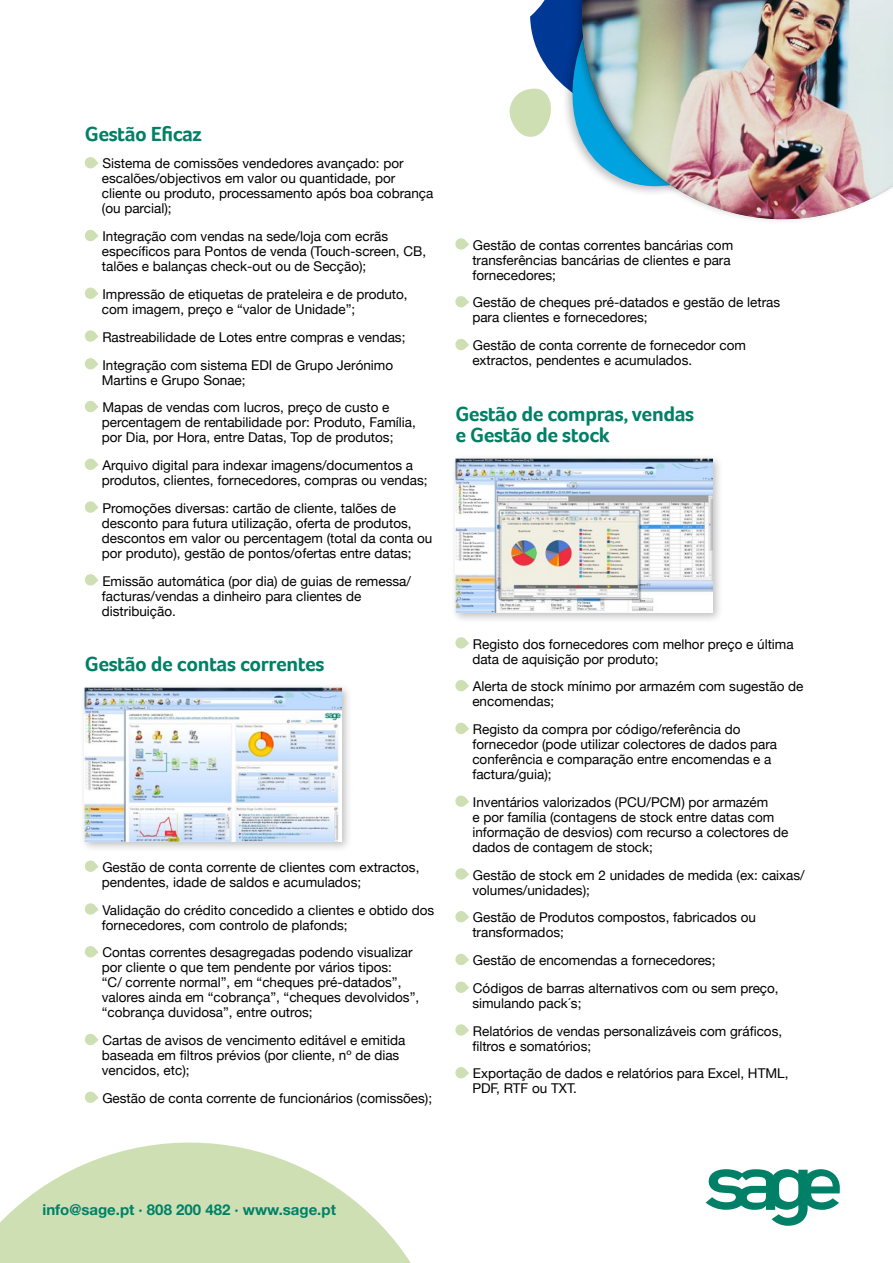
<style>
.page{position:relative;width:893px;height:1263px;background:#fff}
.page>*{position:absolute;margin:0;border:0;box-sizing:border-box;transform-origin:0 0}
.t1{font:700 21px/21px "Foco";letter-spacing:-.02em;color:#008066}
.t2{font:700 15px "Helvetica Neue";color:#008066}
.t3{font:13.5px/15px "Helvetica Neue";color:#000}
</style>
<div class="page">
<svg style="left:85px;top:157px;width:14px;height:12px"></svg>
<svg style="left:85px;top:229px;width:14px;height:13px"></svg>
<svg style="left:85px;top:287px;width:14px;height:12px"></svg>
<svg style="left:84px;top:330px;width:15px;height:12px"></svg>
<svg style="left:85px;top:358px;width:14px;height:12px"></svg>
<svg style="left:85px;top:401px;width:14px;height:12px"></svg>
<svg style="left:85px;top:458px;width:14px;height:12px"></svg>
<svg style="left:84px;top:501px;width:15px;height:12px"></svg>
<svg style="left:85px;top:574px;width:14px;height:12px"></svg>
<div style="left:80px;top:682px;width:273px;height:171px;background:#000;opacity:.25"></div>
<img style="left:85px;top:687px;width:257px;height:155px">
<svg style="left:85px;top:860px;width:14px;height:12px"></svg>
<svg style="left:84px;top:903px;width:15px;height:12px"></svg>
<svg style="left:85px;top:946px;width:14px;height:12px"></svg>
<svg style="left:85px;top:1033px;width:14px;height:13px"></svg>
<svg style="left:85px;top:1091px;width:14px;height:12px"></svg>
<svg style="left:455px;top:238px;width:14px;height:12px"></svg>
<svg style="left:455px;top:296px;width:14px;height:12px"></svg>
<svg style="left:455px;top:338px;width:14px;height:13px"></svg>
<div style="left:450px;top:453px;width:273px;height:170px;background:#000;opacity:.25"></div>
<img style="left:455px;top:458px;width:257px;height:155px">
<svg style="left:455px;top:637px;width:14px;height:12px"></svg>
<svg style="left:455px;top:680px;width:14px;height:12px"></svg>
<svg style="left:455px;top:722px;width:14px;height:12px"></svg>
<svg style="left:455px;top:795px;width:14px;height:12px"></svg>
<svg style="left:455px;top:868px;width:14px;height:12px"></svg>
<svg style="left:455px;top:911px;width:14px;height:12px"></svg>
<svg style="left:455px;top:953px;width:14px;height:13px"></svg>
<svg style="left:455px;top:981px;width:14px;height:12px"></svg>
<svg style="left:455px;top:1024px;width:14px;height:12px"></svg>
<svg style="left:455px;top:1067px;width:14px;height:12px"></svg>
<svg style="left:530px;top:0;width:31px;height:83px;fill:#003896"></svg>
<svg style="left:562px;top:0;width:8px;height:129px"></svg>
<svg style="left:509px;top:88px;width:42px;height:49px"></svg>
<svg style="left:0;top:1142px;width:411px;height:121px;fill:#cee0b3"></svg>
<div style="left:570px;top:0;width:323px;height:225px;background:#000;opacity:.25"></div>
<div style="left:580px;top:0;width:313px;height:220px;background:#000;opacity:.55"></div>
<svg style="left:706px;top:1169px;width:134px;height:57px"></svg>
<p class="t1" style="left:85px;top:123px;width:119px">Gestão Eficaz</p>
<p class="t3" style="left:102px;top:155px;width:333px">Sistema de comissões vendedores avançado: por escalões/objectivos em valor ou quantidade, por cliente ou produto, processamento após boa cobrança (ou parcial);</p>
<p class="t3" style="left:102px;top:228px;width:326px">Integração com vendas na sede/loja com ecrãs específicos para Pontos de venda (Touch-screen, CB, talões e balanças check-out ou de Secção);</p>
<p class="t3" style="left:102px;top:286px;width:307px">Impressão de etiquetas de prateleira e de produto, com imagem, preço e “valor de Unidade”;</p>
<p class="t3" style="left:102px;top:328px;width:305px">Rastreabilidade de Lotes entre compras e vendas;</p>
<p class="t3" style="left:102px;top:356px;width:293px">Integração com sistema EDI de Grupo Jerónimo<br>Martins e Grupo Sonae;</p>
<p class="t3" style="left:102px;top:399px;width:316px">Mapas de vendas com lucros, preço de custo e percentagem de rentabilidade por: Produto, Família, por Dia, por Hora, entre Datas, Top de produtos;</p>
<p class="t3" style="left:102px;top:457px;width:327px">Arquivo digital para indexar imagens/documentos a produtos, clientes, fornecedores, compras ou vendas;</p>
<p class="t3" style="left:102px;top:499px;width:332px">Promoções diversas: cartão de cliente, talões de desconto para futura utilização, oferta de produtos, descontos em valor ou percentagem (total da conta ou por produto), gestão de pontos/ofertas entre datas;</p>
<p class="t3" style="left:102px;top:572px;width:311px">Emissão automática (por dia) de guias de remessa/ facturas/vendas a dinheiro para clientes de distribuição.</p>
<p class="t1" style="left:85px;top:653px;width:241px">Gestão de contas correntes</p>
<p class="t3" style="left:102px;top:859px;width:319px">Gestão de conta corrente de clientes com extractos, pendentes, idade de saldos e acumulados;</p>
<p class="t3" style="left:102px;top:901px;width:334px">Validação do crédito concedido a clientes e obtido dos fornecedores, com controlo de plafonds;</p>
<p class="t3" style="left:102px;top:944px;width:319px">Contas correntes desagregadas podendo visualizar por cliente o que tem pendente por vários tipos:<br>“C/ corrente normal”, em “cheques pré-datados”, valores ainda em “cobrança”, “cheques devolvidos”, “cobrança duvidosa”, entre outros;</p>
<p class="t3" style="left:102px;top:1032px;width:305px">Cartas de avisos de vencimento editável e emitida baseada em filtros prévios (por cliente, nº de dias vencidos, etc);</p>
<p class="t3" style="left:102px;top:1090px;width:331px">Gestão de conta corrente de funcionários (comissões);</p>
<p class="t3" style="left:472px;top:236px;width:262px">Gestão de contas correntes bancárias com transferências bancárias de clientes e para fornecedores;</p>
<p class="t3" style="left:472px;top:294px;width:309px">Gestão de cheques pré-datados e gestão de letras para clientes e fornecedores;</p>
<p class="t3" style="left:472px;top:337px;width:275px">Gestão de conta corrente de fornecedor com extractos, pendentes e acumulados.</p>
<p class="t1" style="left:455px;top:403px;width:240px">Gestão de compras, vendas e Gestão de stock</p>
<p class="t3" style="left:472px;top:635px;width:323px">Registo dos fornecedores com melhor preço e última data de aquisição por produto;</p>
<p class="t3" style="left:472px;top:678px;width:333px">Alerta de stock mínimo por armazém com sugestão de encomendas;</p>
<p class="t3" style="left:472px;top:721px;width:306px">Registo da compra por código/referência do fornecedor (pode utilizar colectores de dados para conferência e comparação entre encomendas e a factura/guia);</p>
<p class="t3" style="left:472px;top:794px;width:318px">Inventários valorizados (PCU/PCM) por armazém<br>e por família (contagens de stock entre datas com informação de desvios) com recurso a colectores de dados de contagem de stock;</p>
<p class="t3" style="left:472px;top:866px;width:334px">Gestão de stock em 2 unidades de medida (ex: caixas/ volumes/unidades);</p>
<p class="t3" style="left:472px;top:909px;width:285px">Gestão de Produtos compostos, fabricados ou transformados;</p>
<p class="t3" style="left:473px;top:952px;width:244px">Gestão de encomendas a fornecedores;</p>
<p class="t3" style="left:472px;top:980px;width:308px">Códigos de barras alternativos com ou sem preço, simulando pack´s;</p>
<p class="t3" style="left:472px;top:1022px;width:311px">Relatórios de vendas personalizáveis com gráficos, filtros e somatórios;</p>
<p class="t3" style="left:472px;top:1065px;width:318px">Exportação de dados e relatórios para Excel, HTML,<br>PDF, RTF ou TXT.</p>
<p class="t2" style="left:42px;top:1200px;width:295px">info@sage.pt · 808 200 482 · www.sage.pt</p>
</div>
